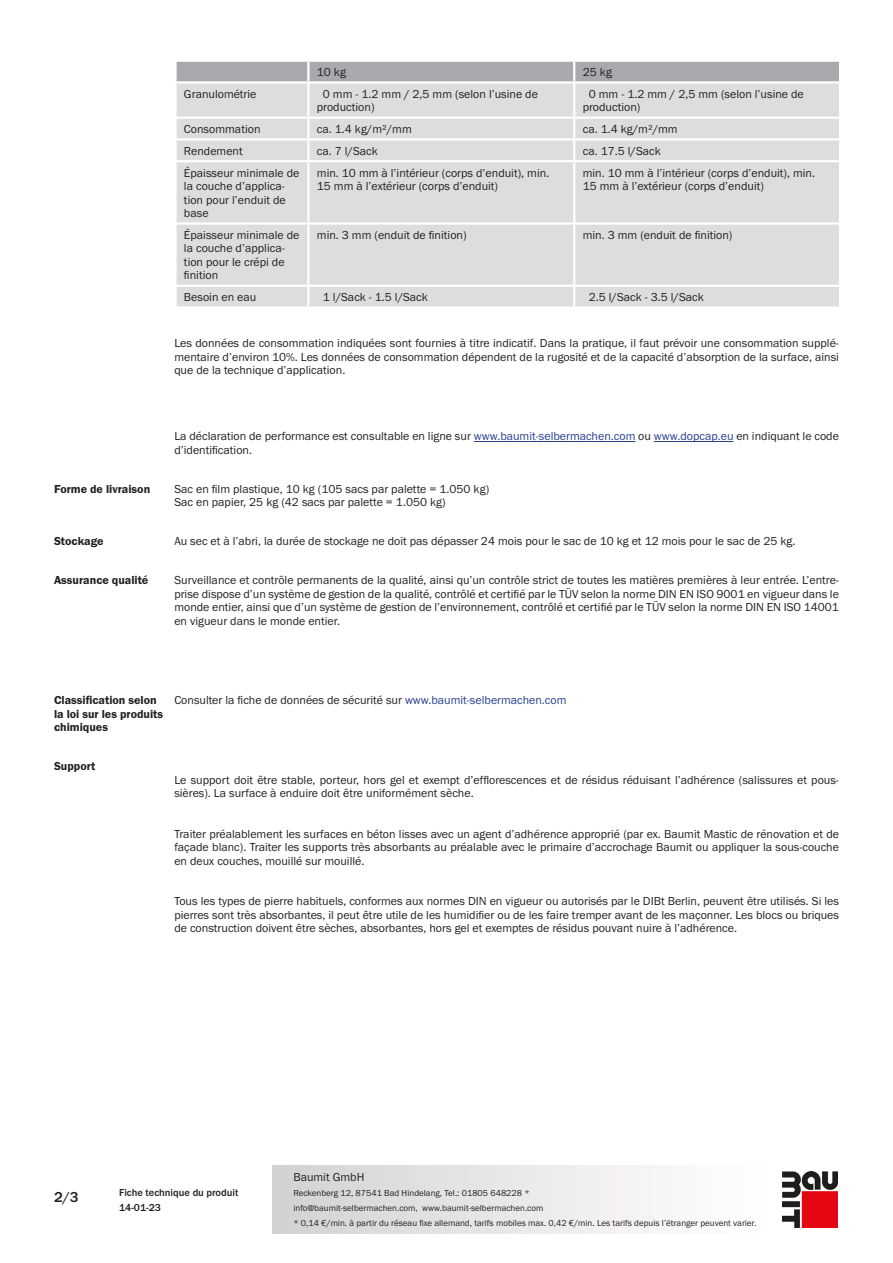
<style>
.page{position:relative;width:893px;height:1263px;background:#fff}
.page>*{position:absolute;margin:0;border:0;box-sizing:border-box;transform-origin:0 0}
.t1{font:500 15px "BM Franklin Gothic URW";color:#231f20}
.PDS_Standard{font:12px/13.5px "BM Franklin Gothic URW Boo";color:#231f20;text-align:justify}
.PDS_Standard_linksbü{font:12px/13.5px "BM Franklin Gothic URW Boo";color:#231f20}
.PDS_Header{font:12px/13.5px "BM Franklin Gothic URW Dem";color:#231f20}
.t2{font:500 10.5px/15px "BM Franklin Gothic URW";color:#231f20}
.t3{font:9px/15px "BM Franklin Gothic URW Boo";color:#231f20}
.s1{color:#253f8e}
</style>
<div class="page">
<img style="left:782px;top:1171px;width:56px;height:56px">
<div style="left:177px;top:84px;width:662px;height:222px;background:#dcdddf"></div>
<div style="left:176px;top:61px;width:664px;height:20px;background:#a8a9ad"></div>
<hr style="left:307px;top:84px;width:2px;height:33px;background:#fff">
<hr style="left:573px;top:84px;width:2px;height:33px;background:#fff">
<hr style="left:174px;top:117px;width:134px;height:2px;background:#fff">
<hr style="left:308px;top:117px;width:266px;height:2px;background:#fff">
<hr style="left:574px;top:117px;width:267px;height:2px;background:#fff">
<hr style="left:174px;top:138px;width:134px;height:3px;background:#fff">
<hr style="left:308px;top:138px;width:266px;height:3px;background:#fff">
<svg style="left:307px;top:119px;width:2px;height:41px"></svg>
<hr style="left:574px;top:138px;width:267px;height:3px;background:#fff">
<svg style="left:573px;top:119px;width:2px;height:41px"></svg>
<hr style="left:174px;top:160px;width:134px;height:2px;background:#fff">
<hr style="left:308px;top:160px;width:266px;height:2px;background:#fff">
<hr style="left:307px;top:162px;width:2px;height:60px;background:#fff">
<hr style="left:574px;top:160px;width:267px;height:2px;background:#fff">
<hr style="left:573px;top:162px;width:2px;height:60px;background:#fff">
<hr style="left:174px;top:222px;width:134px;height:3px;background:#fff">
<hr style="left:308px;top:222px;width:266px;height:3px;background:#fff">
<hr style="left:307px;top:225px;width:2px;height:60px;background:#fff">
<hr style="left:574px;top:222px;width:267px;height:3px;background:#fff">
<hr style="left:573px;top:225px;width:2px;height:60px;background:#fff">
<hr style="left:174px;top:285px;width:134px;height:2px;background:#fff">
<hr style="left:308px;top:285px;width:266px;height:2px;background:#fff">
<svg style="left:307px;top:287px;width:2px;height:19px"></svg>
<hr style="left:574px;top:285px;width:267px;height:2px;background:#fff">
<svg style="left:573px;top:287px;width:2px;height:19px"></svg>
<hr style="left:474px;top:441px;width:161px;height:1px;background:#253f8e">
<hr style="left:654px;top:441px;width:79px;height:1px;background:#253f8e">
<p class="PDS_Standard_linksbü" style="left:317px;top:65px;width:31px">10 kg</p>
<p class="PDS_Standard_linksbü" style="left:583px;top:65px;width:31px">25 kg</p>
<p class="PDS_Standard_linksbü" style="left:184px;top:87px;width:74px">Granulométrie</p>
<p class="PDS_Standard_linksbü" style="left:317px;top:87px;width:223px;text-indent:6px">0 mm - 1.2 mm / 2,5 mm (selon l’usine de production)</p>
<p class="PDS_Standard_linksbü" style="left:583px;top:87px;width:223px;text-indent:6px">0 mm - 1.2 mm / 2,5 mm (selon l’usine de production)</p>
<p class="PDS_Standard_linksbü" style="left:184px;top:122px;width:78px">Consommation</p>
<p class="PDS_Standard_linksbü" style="left:317px;top:122px;width:96px">ca. 1.4 kg/m²/mm</p>
<p class="PDS_Standard_linksbü" style="left:583px;top:122px;width:96px">ca. 1.4 kg/m²/mm</p>
<p class="PDS_Standard_linksbü" style="left:184px;top:144px;width:60px">Rendement</p>
<p class="PDS_Standard_linksbü" style="left:317px;top:144px;width:62px">ca. 7 l/Sack</p>
<p class="PDS_Standard_linksbü" style="left:583px;top:144px;width:79px">ca. 17.5 l/Sack</p>
<p class="PDS_Standard_linksbü" style="left:184px;top:166px;width:117px">Épaisseur minimale de la couche d’applica&shy;tion pour l’enduit de base</p>
<p class="PDS_Standard_linksbü" style="left:317px;top:166px;width:234px">min. 10 mm à l’intérieur (corps d’enduit), min.<br>15 mm à l’extérieur (corps d’enduit)</p>
<p class="PDS_Standard_linksbü" style="left:583px;top:166px;width:234px">min. 10 mm à l’intérieur (corps d’enduit), min.<br>15 mm à l’extérieur (corps d’enduit)</p>
<p class="PDS_Standard_linksbü" style="left:184px;top:228px;width:117px">Épaisseur minimale de la couche d’applica&shy;tion pour le crépi de finition</p>
<p class="PDS_Standard_linksbü" style="left:317px;top:228px;width:151px">min. 3 mm (enduit de finition)</p>
<p class="PDS_Standard_linksbü" style="left:583px;top:228px;width:151px">min. 3 mm (enduit de finition)</p>
<p class="PDS_Standard_linksbü" style="left:184px;top:291px;width:74px">Besoin en eau</p>
<p class="PDS_Standard_linksbü" style="left:323px;top:291px;width:106px">1 l/Sack - 1.5 l/Sack</p>
<p class="PDS_Standard_linksbü" style="left:589px;top:291px;width:116px">2.5 l/Sack - 3.5 l/Sack</p>
<p class="PDS_Standard" style="left:174px;top:337px;width:666px">Les données de consommation indiquées sont fournies à titre indicatif. Dans la pratique, il faut prévoir une consommation supplé&shy;mentaire d’environ 10%. Les données de consommation dépendent de la rugosité et de la capacité d’absorption de la surface, ainsi que de la technique d’application.</p>
<p class="PDS_Standard" style="left:174px;top:430px;width:666px">La déclaration de performance est consultable en ligne sur <span class="s1">www.baumit-selbermachen.com</span> ou <span class="s1">www.dopcap.eu</span> en indiquant le code d’identification.</p>
<p class="PDS_Header" style="left:54px;top:482px;width:98px">Forme de livraison</p>
<p class="PDS_Standard" style="left:174px;top:482px;width:316px">Sac en film plastique, 10 kg (105 sacs par palette = 1.050 kg)</p>
<p class="PDS_Standard" style="left:174px;top:496px;width:273px">Sac en papier, 25 kg (42 sacs par palette = 1.050 kg)</p>
<p class="PDS_Header" style="left:54px;top:534px;width:51px">Stockage</p>
<p class="PDS_Standard" style="left:174px;top:534px;width:623px">Au sec et à l’abri, la durée de stockage ne doit pas dépasser 24 mois pour le sac de 10 kg et 12 mois pour le sac de 25 kg.</p>
<p class="PDS_Header" style="left:54px;top:573px;width:96px">Assurance qualité</p>
<p class="PDS_Standard" style="left:174px;top:573px;width:666px">Surveillance et contrôle permanents de la qualité, ainsi qu’un contrôle strict de toutes les matières premières à leur entrée. L’entre&shy;prise dispose d’un système de gestion de la qualité, contrôlé et certifié par le TÜV selon la norme DIN EN ISO 9001 en vigueur dans le monde entier, ainsi que d’un système de gestion de l’environnement, contrôlé et certifié par le TÜV selon la norme DIN EN ISO 14001 en vigueur dans le monde entier.</p>
<p class="PDS_Header" style="left:54px;top:693px;width:111px">Classification selon la loi sur les produits chimiques</p>
<p class="PDS_Standard" style="left:174px;top:693px;width:394px">Consulter la fiche de données de sécurité sur <span class="s1">www.baumit-selbermachen.com</span></p>
<p class="PDS_Header" style="left:54px;top:759px;width:43px">Support</p>
<p class="PDS_Standard" style="left:174px;top:773px;width:666px">Le support doit être stable, porteur, hors gel et exempt d’efflorescences et de résidus réduisant l’adhérence (salissures et pous&shy;sières). La surface à enduire doit être uniformément sèche.</p>
<p class="PDS_Standard" style="left:174px;top:827px;width:666px">Traiter préalablement les surfaces en béton lisses avec un agent d’adhérence approprié (par ex. Baumit Mastic de rénovation et de façade blanc). Traiter les supports très absorbants au préalable avec le primaire d’accrochage Baumit ou appliquer la sous-couche en deux couches, mouillé sur mouillé.</p>
<p class="PDS_Standard" style="left:174px;top:894px;width:666px">Tous les types de pierre habituels, conformes aux normes DIN en vigueur ou autorisés par le DIBt Berlin, peuvent être utilisés. Si les pierres sont très absorbantes, il peut être utile de les humidifier ou de les faire tremper avant de les maçonner. Les blocs ou briques de construction doivent être sèches, absorbantes, hors gel et exemptes de résidus pouvant nuire à l’adhérence.</p>
<p class="t1" style="left:54px;top:1188px;width:26px">2/3</p>
<p class="t2" style="left:119px;top:1185px;width:121px">Fiche technique du produit<br>14-01-23</p>
<p class="PDS_Standard" style="left:293px;top:1170px;width:73px">Baumit GmbH</p>
<p class="t3" style="left:293px;top:1186px;width:464px">Reckenberg 12, 87541 Bad Hindelang, Tel.: 01805 648228 *<br>info@baumit-selbermachen.com, www.baumit-selbermachen.com<br>* 0,14 €/min. à partir du réseau fixe allemand, tarifs mobiles max. 0,42 €/min. Les tarifs depuis l’étranger peuvent varier.</p>
</div>
